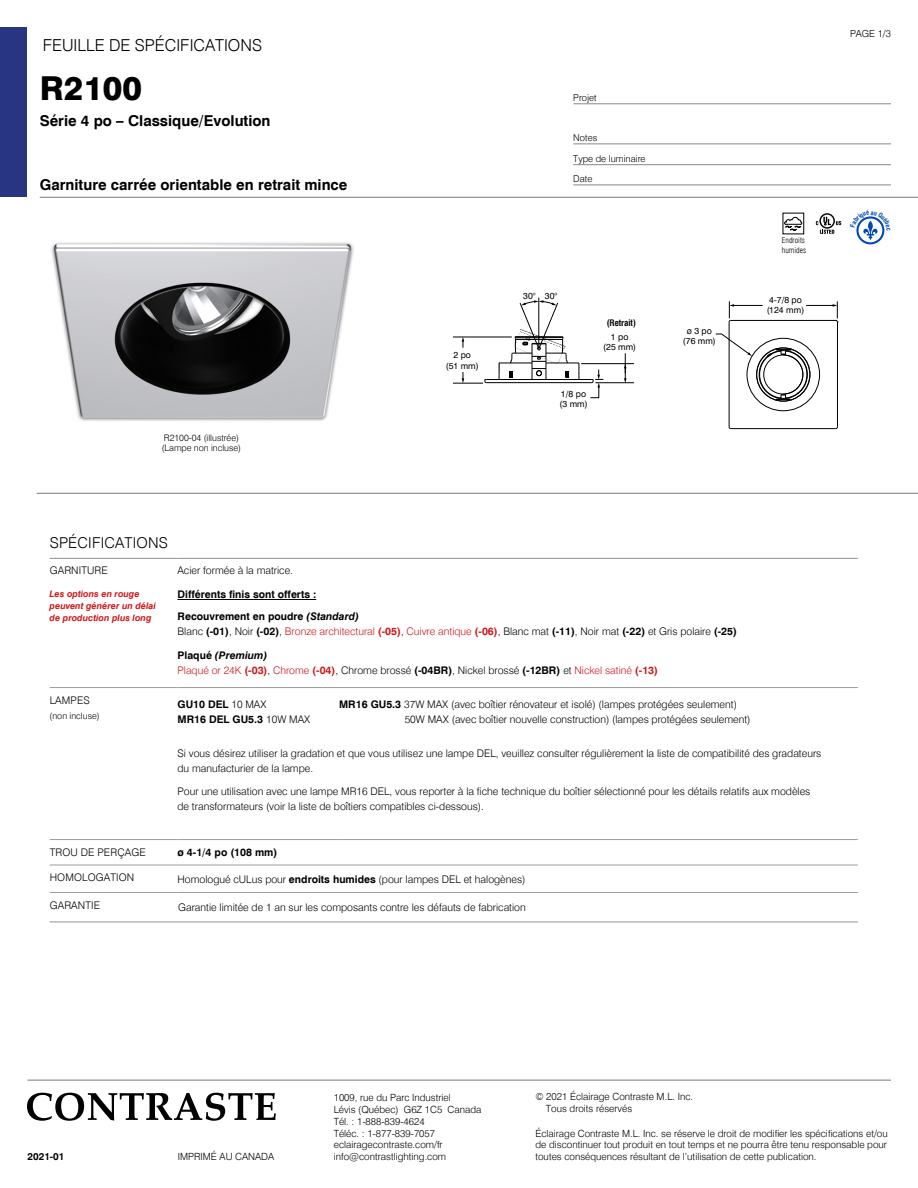
<style>
.page{position:relative;width:918px;height:1188px;background:#fff}
.page>*{position:absolute;margin:0;border:0;box-sizing:border-box;transform-origin:0 0}
.t1{font:800 33px "Swiss 721 BT";color:#000}
.t2{font:300 16.5px "Swiss 721 BT";color:#000}
.t3{font:700 15px "Swiss 721 BT";color:#000}
.t4{font:300 15px "Swiss 721 BT";letter-spacing:.015em;color:#000}
.t5{font:300 10.5px/15px "Swiss 721 BT";color:#000}
.t6{font:700 10.5px/22.5px "Swiss 721 BT";color:#000}
.t7{font:300 10.5px/15px "Swiss 721 BT";color:#cd1719}
.t8{font:300 9.9px/11.9px "Swiss 721 BT";color:#000}
.t9{font:700 9.9px "Swiss 721 BT";color:#000}
.t10{font:300 9.75px "Swiss 721 BT";color:#000}
.t11{font:300 9.45px/20.2px "Swiss 721 BT";color:#000}
.t12{font:italic 700 9px/12px "Swiss 721 BT";color:#cd1719}
.t13{font:300 9px/10.8px "Swiss 721 BT";color:#000}
.t14{font:700 condensed 8.85px "Swiss 721 BT";color:#000}
.t15{font:8.7px/10.5px "Swiss 721 BT";color:#000;text-align:center}
.t16{font:300 condensed 7.95px/9.4px "Swiss 721 BT";color:#000}
.s1{font-style:italic}
.s2{font-weight:700}
.s3{color:#cd1719}
.s4{font-weight:700;color:#cd1719}
.s5{font-weight:700;color:#000}
.s6{font-weight:700;font-style:italic;color:#000}
.s7{color:#000}
.s8{font-weight:300}
</style>
<div class="page">
<div style="left:0;top:27px;width:27px;height:170px;background:#283583"></div>
<hr style="left:40px;top:197px;width:878px;height:1px;background:#878787">
<hr style="left:573px;top:104px;width:318px;height:1px;background:#878787">
<hr style="left:573px;top:144px;width:318px;height:1px;background:#878787">
<hr style="left:573px;top:164px;width:318px;height:1px;background:#878787">
<hr style="left:573px;top:185px;width:318px;height:1px;background:#878787">
<hr style="left:27px;top:1080px;width:864px;height:1px;background:#878787">
<svg style="left:27px;top:1093px;width:249px;height:28px"></svg>
<svg style="left:819px;top:213px;width:16px;height:16px"></svg>
<svg style="left:821px;top:215px;width:12px;height:12px"></svg>
<svg style="left:816px;top:217px;width:25px;height:17px"></svg>
<svg style="left:784px;top:217px;width:18px;height:14px"></svg>
<img style="left:51px;top:242px;width:303px;height:179px">
<hr style="left:50px;top:558px;width:128px;height:1px;background:#9d9d9c">
<hr style="left:178px;top:558px;width:161px;height:1px;background:#9d9d9c">
<hr style="left:339px;top:558px;width:519px;height:1px;background:#9d9d9c">
<hr style="left:50px;top:865px;width:128px;height:1px;background:#9d9d9c">
<hr style="left:178px;top:865px;width:161px;height:1px;background:#9d9d9c">
<hr style="left:339px;top:865px;width:519px;height:1px;background:#9d9d9c">
<hr style="left:50px;top:687px;width:128px;height:1px;background:#9d9d9c">
<hr style="left:50px;top:839px;width:128px;height:1px;background:#9d9d9c">
<hr style="left:50px;top:892px;width:128px;height:1px;background:#9d9d9c">
<hr style="left:178px;top:687px;width:161px;height:1px;background:#9d9d9c">
<hr style="left:339px;top:687px;width:519px;height:1px;background:#9d9d9c">
<hr style="left:178px;top:839px;width:161px;height:1px;background:#9d9d9c">
<hr style="left:339px;top:839px;width:519px;height:1px;background:#9d9d9c">
<hr style="left:178px;top:892px;width:161px;height:1px;background:#9d9d9c">
<hr style="left:339px;top:892px;width:519px;height:1px;background:#9d9d9c">
<hr style="left:50px;top:921px;width:128px;height:1px;background:#9d9d9c">
<hr style="left:178px;top:921px;width:161px;height:1px;background:#9d9d9c">
<hr style="left:339px;top:921px;width:519px;height:1px;background:#9d9d9c">
<hr style="left:178px;top:599px;width:138px;height:1px;background:#000">
<hr style="left:37px;top:493px;width:881px;height:1px;background:#878787">
<hr style="left:729px;top:322px;width:1px;height:105px;background:#000">
<hr style="left:731px;top:320px;width:105px;height:1px;background:#000">
<hr style="left:837px;top:322px;width:1px;height:105px;background:#000">
<hr style="left:731px;top:428px;width:105px;height:1px;background:#000">
<hr style="left:499px;top:363px;width:33px;height:1px;background:#000">
<hr style="left:546px;top:363px;width:33px;height:1px;background:#000">
<svg style="left:578px;top:363px;width:2px;height:16px"></svg>
<hr style="left:486px;top:382px;width:105px;height:1px;background:#000">
<hr style="left:487px;top:379px;width:104px;height:1px;background:#000">
<svg style="left:498px;top:363px;width:2px;height:16px"></svg>
<hr style="left:539px;top:298px;width:1px;height:51px;background:#000">
<svg style="left:715px;top:334px;width:94px;height:67px"></svg>
<hr style="left:733px;top:305px;width:30px;height:1px;background:#000">
<svg style="left:729px;top:301px;width:5px;height:22px"></svg>
<svg style="left:806px;top:301px;width:32px;height:21px"></svg>
<hr style="left:595px;top:382px;width:38px;height:1px;background:#000">
<hr style="left:581px;top:363px;width:52px;height:1px;background:#000">
<svg style="left:590px;top:370px;width:13px;height:28px"></svg>
<hr style="left:453px;top:337px;width:58px;height:1px;background:#000">
<svg style="left:509px;top:300px;width:60px;height:79px"></svg>
<svg style="left:462px;top:337px;width:2px;height:11px"></svg>
<svg style="left:453px;top:372px;width:34px;height:12px"></svg>
<svg style="left:624px;top:353px;width:3px;height:30px"></svg>
<svg style="left:856px;top:216px;width:29px;height:28px"></svg>
<h2 class="t2" style="left:43px;top:35px;width:221px">FEUILLE DE SPÉCIFICATIONS</h2>
<h1 class="t1" style="left:40px;top:68px;width:104px">R2100</h1>
<h3 class="t3" style="left:40px;top:112px;width:232px">Série 4 po – Classique/Evolution</h3>
<h3 class="t3" style="left:40px;top:175px;width:309px">Garniture carrée orientable en retrait mince</h3>
<p class="t13" style="left:162px;top:432px;width:81px">R2100-04 (illustrée) (Lampe non incluse)</p>
<p class="t15" style="left:446px;top:350px;width:34px">2 po<br>(51 mm)</p>
<p class="t11" style="left:573px;top:87px;width:25px">Projet</p>
<p class="t11" style="left:573px;top:127px;width:26px">Notes</p>
<p class="t11" style="left:573px;top:148px;width:74px">Type de luminaire<br>Date</p>
<p class="t15" style="left:523px;top:290px;width:36px">30° 30°</p>
<p class="t15" style="left:560px;top:388px;width:30px;text-align:left">1/8 po (3 mm)</p>
<p class="t14" style="left:607px;top:317px;width:31px">(Retrait)</p>
<p class="t15" style="left:603px;top:331px;width:34px">1 po<br>(25 mm)</p>
<p class="t15" style="left:683px;top:326px;width:34px">ø 3 po (76 mm)</p>
<p class="t10" style="left:850px;top:28px;width:42px">PAGE 1/3</p>
<p class="t16" style="left:782px;top:236px;width:26px">Endroits humides</p>
<p class="t15" style="left:767px;top:294px;width:39px">4-7/8 po (124 mm)</p>
<h3 class="t4" style="left:50px;top:534px;width:120px">SPÉCIFICATIONS</h3>
<p class="t5" style="left:50px;top:563px;width:60px">GARNITURE</p>
<p class="t5" style="left:178px;top:563px;width:117px">Acier formée à la matrice.</p>
<p class="t6" style="left:178px;top:583px;width:183px">Différents finis sont offerts :<br>Recouvrement en poudre <span class="s1">(Standard)</span></p>
<p class="t5" style="left:178px;top:624px;width:561px">Blanc <span class="s2">(-01)</span>, Noir <span class="s2">(-02)</span>, <span class="s3">Bronze architectural</span> <span class="s4">(-05)</span>, <span class="s3">Cuivre antique</span> <span class="s4">(-06)</span>, Blanc mat <span class="s2">(-11)</span>, Noir mat <span class="s2">(-22)</span> et Gris polaire <span class="s2">(-25)</span></p>
<p class="t7" style="left:178px;top:648px;width:482px"><span class="s5">Plaqué</span> <span class="s6">(Premium)<br></span>Plaqué or 24K <span class="s2">(-03)</span><span class="s7">,</span> Chrome <span class="s2">(-04)</span><span class="s7">, Chrome brossé</span> <span class="s5">(-04BR)</span><span class="s7">, Nickel brossé</span> <span class="s5">(-12BR)</span> <span class="s7">et</span> Nickel satiné <span class="s2">(-13)</span></p>
<p class="t5" style="left:50px;top:692px;width:42px">LAMPES</p>
<p class="t13" style="left:50px;top:710px;width:52px">(non incluse)</p>
<p class="t12" style="left:50px;top:587px;width:108px">Les options en rouge peuvent générer un délai de production plus long</p>
<p class="t6" style="left:178px;top:697px;width:134px;line-height:15px">GU10 DEL <span class="s8">10 MAX<br></span>MR16 DEL GU5.3 <span class="s8">10W MAX</span></p>
<p class="t5" style="left:405px;top:697px;width:347px;text-indent:-66px"><span class="s2">MR16 GU5.3</span> 37W MAX (avec boîtier rénovateur et isolé) (lampes protégées seulement)<br>50W MAX (avec boîtier nouvelle construction) (lampes protégées seulement)</p>
<p class="t5" style="left:178px;top:745px;width:645px">Si vous désirez utiliser la gradation et que vous utilisez une lampe DEL, veuillez consulter régulièrement la liste de compatibilité des gradateurs du manufacturier de la lampe.</p>
<p class="t5" style="left:178px;top:784px;width:634px">Pour une utilisation avec une lampe MR16 DEL, vous reporter à la fiche technique du boîtier sélectionné pour les détails relatifs aux modèles de transformateurs (voir la liste de boîtiers compatibles ci-dessous).</p>
<p class="t5" style="left:50px;top:844px;width:98px">TROU DE PERÇAGE</p>
<p class="t6" style="left:178px;top:841px;width:101px">ø 4-1/4 po (108 mm)</p>
<p class="t5" style="left:50px;top:870px;width:86px">HOMOLOGATION</p>
<p class="t5" style="left:178px;top:871px;width:350px">Homologué cULus pour <span class="s2">endroits humides</span> (pour lampes DEL et halogènes)</p>
<p class="t5" style="left:50px;top:897px;width:52px">GARANTIE</p>
<p class="t5" style="left:178px;top:899px;width:349px">Garantie limitée de 1 an sur les composants contre les défauts de fabrication</p>
<p class="t8" style="left:334px;top:1091px;width:149px">1009, rue du Parc Industriel<br>Lévis (Québec) G6Z 1C5 Canada<br>Tél. : 1-888-839-4624<br>Téléc. : 1-877-839-7057 eclairagecontraste.com/fr</p>
<p class="t9" style="left:28px;top:1151px;width:38px">2021-01</p>
<p class="t8" style="left:178px;top:1151px;width:98px">IMPRIMÉ AU CANADA</p>
<p class="t8" style="left:334px;top:1151px;width:114px">info@contrastlighting.com</p>
<p class="t8" style="left:546px;top:1090px;width:149px;text-indent:-11px">© 2021 Éclairage Contraste M.L. Inc.<br>Tous droits réservés</p>
<p class="t8" style="left:535px;top:1127px;width:354px;text-align:justify">Éclairage Contraste M.L. Inc. se réserve le droit de modifier les spécifications et/ou de discontinuer tout produit en tout temps et ne pourra être tenu responsable pour toutes conséquences résultant de l’utilisation de cette publication.</p>
</div>
